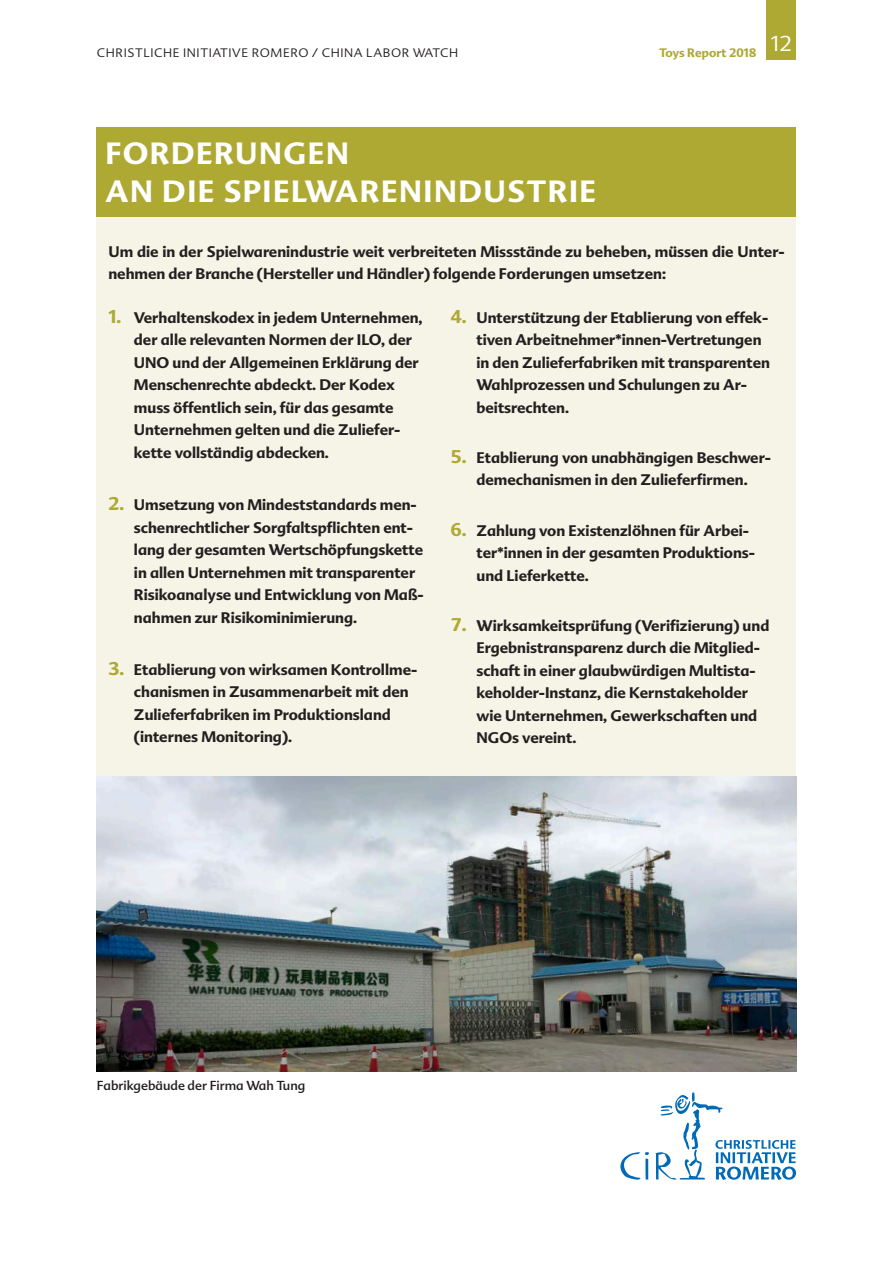
<style>
.page{position:relative;width:893px;height:1263px;background:#fff}
.page>*{position:absolute;margin:0;border:0;box-sizing:border-box;transform-origin:0 0}
.Überschrift_1{font:700 30px/37.5px "Advert";letter-spacing:.05em;color:#fff}
.t1{font:300 21px "Advert";color:#fff}
.Aufzählung2{font:700 15px/22.5px "Advert";color:#231f20}
.BU{font:12.75px "Advert";color:#231f20}
.t2{font:300 12px "Advert";letter-spacing:.05em;color:#231f20}
.t3{font:700 12px "Advert";color:#ada933}
.s1{font-size:18px;color:#ada933}
</style>
<div class="page">
<div style="left:766px;top:0;width:30px;height:60px;background:#ada933"></div>
<div style="left:97px;top:128px;width:699px;height:89px;background:#ada933"></div>
<div style="left:97px;top:217px;width:699px;height:560px;background:#f5f4e6"></div>
<img style="left:97px;top:777px;width:699px;height:294px">
<svg style="left:620px;top:1152px;width:29px;height:28px"></svg>
<svg style="left:655px;top:1092px;width:141px;height:88px"></svg>
<p class="t2" style="left:97px;top:45px;width:363px">CHRISTLICHE INITIATIVE ROMERO / CHINA LABOR WATCH</p>
<p class="t3" style="left:659px;top:46px;width:99px">Toys Report 2018</p>
<h2 class="t1" style="left:770px;top:31px;width:24px">12</h2>
<p class="Überschrift_1" style="left:105px;top:135px;width:492px">FORDERUNGEN<br>AN DIE SPIELWARENINDUSTRIE</p>
<p class="Aufzählung2" style="left:108px;top:240px;width:678px">Um die in der Spielwarenindustrie weit verbreiteten Missstände zu beheben, müssen die Unter&shy;nehmen der Branche (Hersteller und Händler) folgende Forderungen umsetzen:</p>
<p class="Aufzählung2" style="left:134px;top:306px;width:290px;text-indent:-26px"><span class="s1">1.</span> Verhaltenskodex in jedem Unternehmen, der alle relevanten Normen der ILO, der UNO und der Allgemeinen Erklärung der Menschenrechte abdeckt. Der Kodex muss öffentlich sein, für das gesamte Unternehmen gelten und die Zuliefer&shy;kette vollständig abdecken.</p>
<p class="Aufzählung2" style="left:134px;top:493px;width:291px;text-indent:-26px"><span class="s1">2.</span> Umsetzung von Mindeststandards men&shy;schenrechtlicher Sorgfaltspflichten ent&shy;lang der gesamten Wertschöpfungskette in allen Unternehmen mit transparenter Risikoanalyse und Entwicklung von Maß&shy;nahmen zur Risikominimierung.</p>
<p class="Aufzählung2" style="left:134px;top:658px;width:285px;text-indent:-26px"><span class="s1">3.</span> Etablierung von wirksamen Kontrollme&shy;chanismen in Zusammenarbeit mit den Zulieferfabriken im Produktionsland (internes Monitoring).</p>
<p class="Aufzählung2" style="left:476px;top:306px;width:295px;text-indent:-26px"><span class="s1">4.</span> Unterstützung der Etablierung von effek&shy;tiven Arbeitnehmer*innen-Vertretungen in den Zulieferfabriken mit transparenten Wahlprozessen und Schulungen zu Ar&shy;beitsrechten.</p>
<p class="Aufzählung2" style="left:451px;top:446px;width:321px;text-align:center"><span class="s1">5.</span> Etablierung von unabhängigen Beschwer&shy;demechanismen in den Zulieferfirmen.</p>
<p class="Aufzählung2" style="left:476px;top:519px;width:280px;text-indent:-26px"><span class="s1">6.</span> Zahlung von Existenzlöhnen für Arbei&shy;ter*innen in der gesamten Produktions&shy;und Lieferkette.</p>
<p class="Aufzählung2" style="left:476px;top:614px;width:294px;text-indent:-26px"><span class="s1">7.</span> Wirksamkeitsprüfung (Verifizierung) und Ergebnistransparenz durch die Mitglied&shy;schaft in einer glaubwürdigen Multista&shy;keholder-Instanz, die Kernstakeholder wie Unternehmen, Gewerkschaften und NGOs vereint.</p>
<p class="BU" style="left:97px;top:1078px;width:210px">Fabrikgebäude der Firma Wah Tung</p>
</div>
